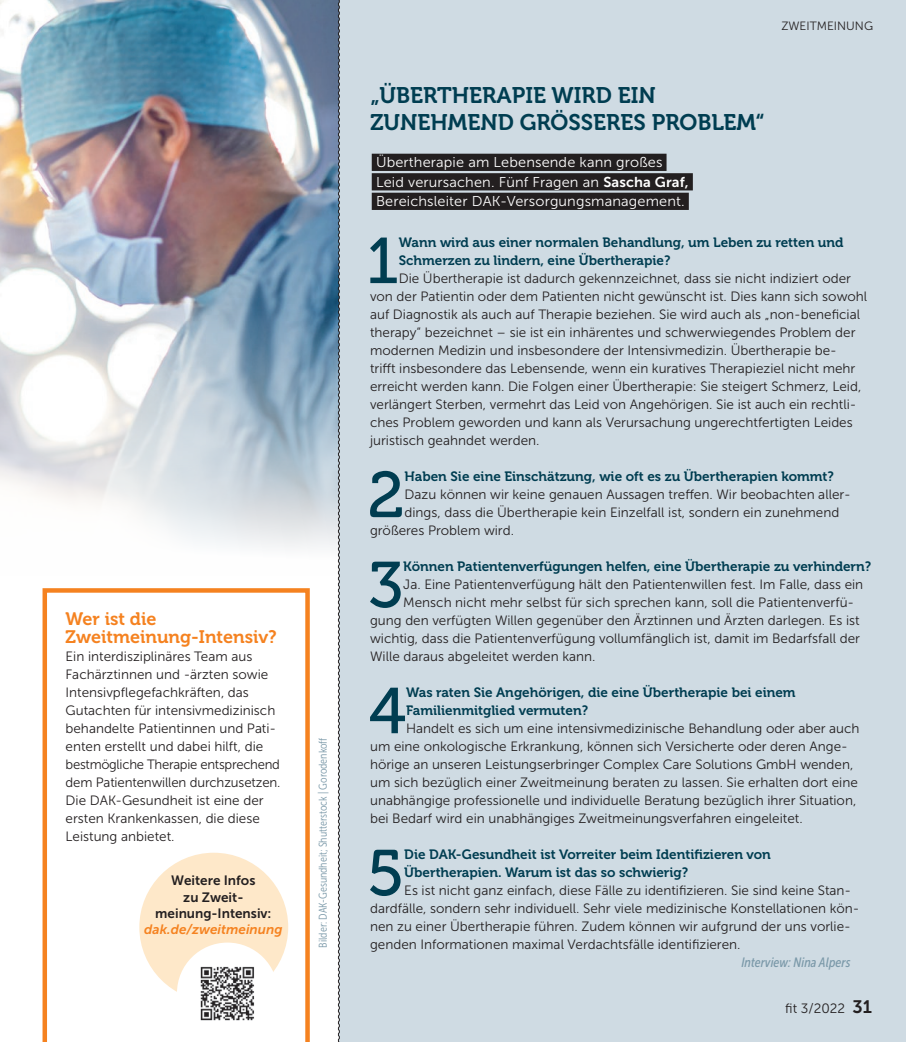
<style>
.page{position:relative;width:906px;height:1042px;background:#fff}
.page>*{position:absolute;margin:0;border:0;box-sizing:border-box;transform-origin:0 0}
.t1{font:64.5px "Museo 500";color:#003d51}
.t2{font:22.5px/27px "Museo 700";color:#003d51}
.t3{font:18px/18px "Museo 700";color:#f58220}
.t4{font:14.25px/19.5px "Museo Sans 300";letter-spacing:.01em;color:#fff}
.t5{font:13.5px/18px "Museo Sans 300";color:#231f20}
.t6{font:13.5px/18px "Museo 700";color:#003d51}
.t7{font:13.5px/16.2px "Museo Sans 700";color:#231f20;text-align:center}
.t8{font:italic 13.5px "Museo Sans Cond 500";color:#7b99a9}
.t9{font:italic 13.5px "Museo Sans 700";color:#f58220}
.t10{font:12px "Museo Sans 300";color:#231f20}
.t11{font:11.25px "Museo Sans Cond 300";color:#7b99a9}
.s1{font-family:"Museo Sans 700"}
.s2{font-family:"Museo Sans 700";font-size:18px}
</style>
<div class="page">
<img style="left:0;top:0;width:337px;height:548px">
<div style="left:340px;top:0;width:566px;height:1042px;background:#cfdbe3"></div>
<svg style="left:337px;top:0;width:3px;height:1042px"></svg>
<div style="left:372px;top:154px;width:294px;height:17px;background:#231f20"></div>
<div style="left:372px;top:173px;width:321px;height:17px;background:#231f20"></div>
<div style="left:372px;top:193px;width:317px;height:17px;background:#231f20"></div>
<svg style="left:43px;top:588px;width:267px;height:454px"></svg>
<div style="left:139px;top:853px;width:149px;height:148px;background:#fee8c9;border-radius:50%"></div>
<svg style="left:177px;top:942px;width:101px;height:100px"></svg>
<img style="left:194px;top:960px;width:66px;height:66px">
<h3 class="t3" style="left:66px;top:610px;width:213px">Wer ist die<br>Zweitmeinung-Intensiv?</h3>
<p class="t5" style="left:66px;top:647px;width:216px">Ein interdisziplinäres Team aus Fachärztinnen und -ärzten sowie Intensivpflegefachkräften, das Gutachten für intensivmedizinisch behandelte Patientinnen und Pati&shy;enten erstellt und dabei hilft, die bestmögliche Therapie entsprechend dem Patientenwillen durchzusetzen.<br>Die DAK-Gesundheit ist eine der ersten Krankenkassen, die diese Leistung anbietet.</p>
<p class="t7" style="left:155px;top:872px;width:118px">Weitere Infos<br>zu Zweit&shy;meinung-Intensiv:</p>
<p class="t9" style="left:144px;top:922px;width:140px">dak.de/zweitmeinung</p>
<p class="t11" style="left:317px;top:947px;width:211px;rotate:-90deg">Bilder: DAK-Gesundheit; Shutterstock | Gorodenkoff</p>
<p class="t10" style="left:781px;top:20px;width:93px">ZWEITMEINUNG</p>
<h2 class="t2" style="left:370px;top:82px;width:395px">„ÜBERTHERAPIE WIRD EIN<br>ZUNEHMEND GRÖSSERES PROBLEM“</h2>
<p class="t4" style="left:376px;top:153px;width:314px">Übertherapie am Lebensende kann großes<br>Leid verursachen. Fünf Fragen an <span class="s1">Sascha Graf,<br></span>Bereichsleiter DAK-Versorgungsmanagement.</p>
<h1 class="t1" style="left:366px;top:226px;width:34px">1</h1>
<p class="t6" style="left:399px;top:234px;width:446px">Wann wird aus einer normalen Behandlung, um Leben zu retten und<br>Schmerzen zu lindern, eine Übertherapie?</p>
<p class="t5" style="left:370px;top:269px;width:498px;text-indent:29px">Die Übertherapie ist dadurch gekennzeichnet, dass sie nicht indiziert oder von der Patientin oder dem Patienten nicht gewünscht ist. Dies kann sich sowohl auf Diagnostik als auch auf Therapie beziehen. Sie wird auch als „non-beneficial therapy“ bezeichnet – sie ist ein inhärentes und schwerwiegendes Problem der modernen Medizin und insbesondere der Intensivmedizin. Übertherapie be-<br>trifft insbesondere das Lebensende, wenn ein kuratives Therapieziel nicht mehr erreicht werden kann. Die Folgen einer Übertherapie: Sie steigert Schmerz, Leid, verlängert Sterben, vermehrt das Leid von Angehörigen. Sie ist auch ein rechtli&shy;ches Problem geworden und kann als Verursachung ungerechtfertigten Leides juristisch geahndet werden.</p>
<h1 class="t1" style="left:367px;top:460px;width:38px">2</h1>
<p class="t6" style="left:404px;top:468px;width:431px">Haben Sie eine Einschätzung, wie oft es zu Übertherapien kommt?</p>
<p class="t5" style="left:404px;top:485px;width:447px">Dazu können wir keine genauen Aussagen treffen. Wir beobachten aller-</p>
<p class="t5" style="left:404px;top:503px;width:436px">dings, dass die Übertherapie kein Einzelfall ist, sondern ein zunehmend</p>
<p class="t5" style="left:370px;top:521px;width:145px">größeres Problem wird.</p>
<h1 class="t1" style="left:368px;top:550px;width:36px">3</h1>
<p class="t6" style="left:403px;top:558px;width:469px">Können Patientenverfügungen helfen, eine Übertherapie zu verhindern?</p>
<p class="t5" style="left:403px;top:575px;width:461px">Ja. Eine Patientenverfügung hält den Patientenwillen fest. Im Falle, dass ein</p>
<p class="t5" style="left:403px;top:593px;width:452px">Mensch nicht mehr selbst für sich sprechen kann, soll die Patientenverfü-</p>
<p class="t5" style="left:370px;top:611px;width:491px">gung den verfügten Willen gegenüber den Ärztinnen und Ärzten darlegen. Es ist</p>
<p class="t5" style="left:370px;top:629px;width:491px">wichtig, dass die Patientenverfügung vollumfänglich ist, damit im Bedarfsfall der</p>
<p class="t5" style="left:370px;top:647px;width:227px">Wille daraus abgeleitet werden kann.</p>
<h1 class="t1" style="left:369px;top:676px;width:39px">4</h1>
<p class="t6" style="left:406px;top:684px;width:391px">Was raten Sie Angehörigen, die eine Übertherapie bei einem<br>Familienmitglied vermuten?</p>
<p class="t5" style="left:370px;top:719px;width:491px;text-indent:36px">Handelt es sich um eine intensivmedizinische Behandlung oder aber auch um eine onkologische Erkrankung, können sich Versicherte oder deren Ange&shy;hörige an unseren Leistungserbringer Complex Care Solutions GmbH wenden, um sich bezüglich einer Zweitmeinung beraten zu lassen. Sie erhalten dort eine unabhängige professionelle und individuelle Beratung bezüglich ihrer Situation, bei Bedarf wird ein unabhängiges Zweitmeinungsverfahren eingeleitet.</p>
<h1 class="t1" style="left:367px;top:838px;width:39px">5</h1>
<p class="t6" style="left:404px;top:846px;width:368px">Die DAK-Gesundheit ist Vorreiter beim Identifizieren von<br>Übertherapien. Warum ist das so schwierig?</p>
<p class="t5" style="left:370px;top:881px;width:491px;text-indent:34px">Es ist nicht ganz einfach, diese Fälle zu identifizieren. Sie sind keine Stan&shy;dardfälle, sondern sehr individuell. Sehr viele medizinische Konstellationen kön&shy;nen zu einer Übertherapie führen. Zudem können wir aufgrund der uns vorlie&shy;genden Informationen maximal Verdachtsfälle identifizieren.</p>
<p class="t8" style="left:741px;top:955px;width:111px">Interview: Nina Alpers</p>
<p class="t5" style="left:785px;top:999px;width:88px">fit 3/2022 <span class="s2">31</span></p>
</div>
